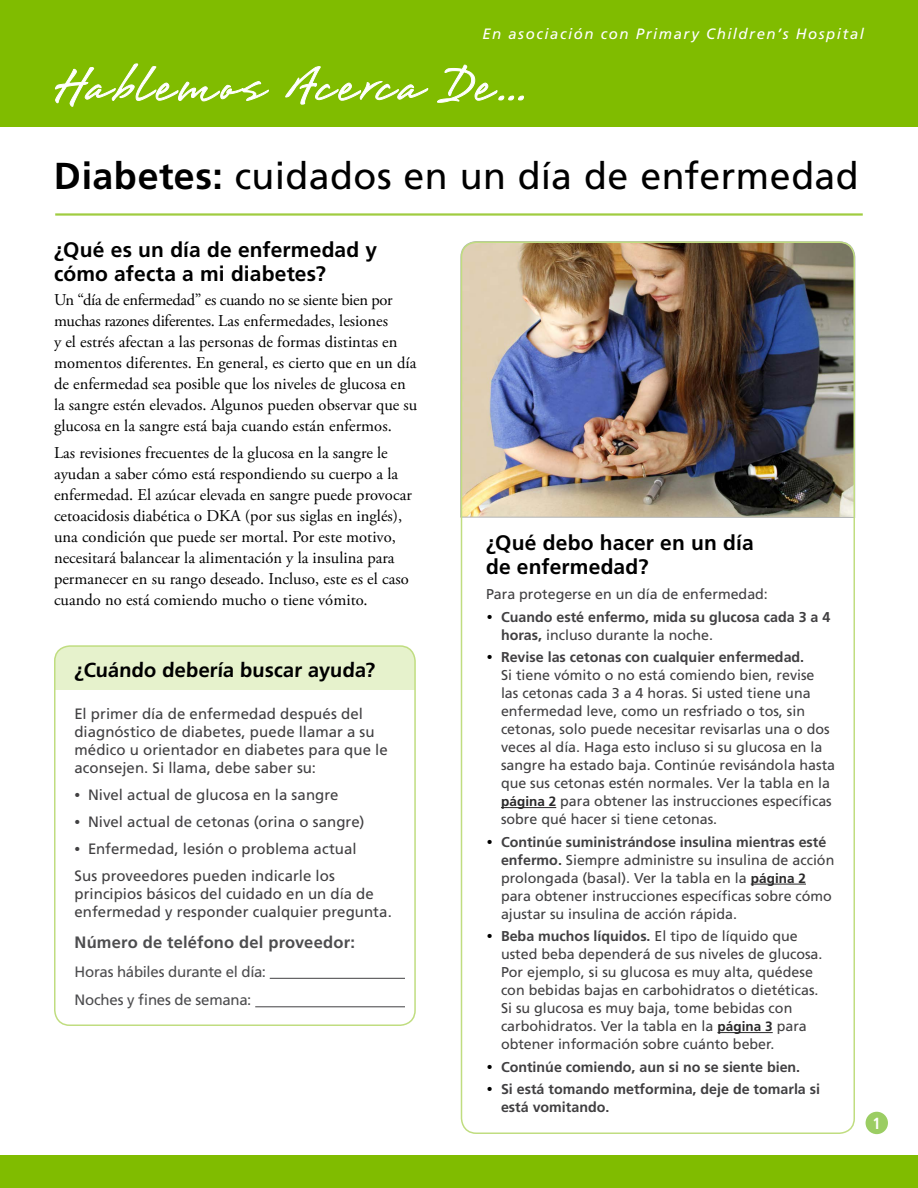
<style>
.page{position:relative;width:918px;height:1188px;background:#fff}
.page>*{position:absolute;margin:0;border:0;box-sizing:border-box;transform-origin:0 0}
.Title__h1{font:37.5px "Frutiger LT Std";letter-spacing:.01em;color:#000}
.Level_1__h2{font:700 21px/24px "Frutiger LT Std";letter-spacing:.005em;color:#000}
.Main_table{font:700 20.25px "Frutiger LT Std";color:#000}
.Main__p{font:16.5px/21px "Adobe Garamond Pro";color:#000}
.Main_table-2{font:700 16.5px "Frutiger LT Std";letter-spacing:.01em;color:#4d4d4f}
.t1{font:700 condensed 16.2px "Frutiger LT Std";color:#fff}
.Table_Body_Text{font:15px/18px "Frutiger LT Std";letter-spacing:.005em;color:#414042}
.Main_table-3{font:15px/18px "Frutiger LT Std";letter-spacing:.005em;color:#414042}
.Main_table-4{font:15px "Frutiger LT Std";letter-spacing:-.02em;color:#4d4d4f}
.t2{font:italic 15px "Frutiger LT Std";letter-spacing:.1em;color:#fff}
.Main__p-2{font:14.25px/18px "Frutiger LT Std";color:#414042}
.t3{font:700 14.25px/18px "Frutiger LT Std";color:#414042}
.s1{font-weight:700}
.s2{font-family:"Adobe Garamond Pro"}
.s3{font-family:"Adobe Garamond Pro";font-weight:400;font-size:15px;color:#000}
.s4{font-weight:400}
.s5{font-family:"Adobe Garamond Pro";font-size:15px;color:#000}
.s6{font-weight:700;font-size:13.5px;color:#292829}
</style>
<div class="page">
<div style="left:0;top:1156px;width:918px;height:32px;background:#80bc00"></div>
<div style="left:866px;top:1112px;width:22px;height:22px;background:#9bcd63;border-radius:50%"></div>
<div style="left:0;top:0;width:918px;height:127px;background:#80bc00"></div>
<svg style="left:55px;top:64px;width:469px;height:43px"></svg>
<hr style="left:55px;top:213px;width:808px;height:3px;background:#a0cc40">
<img style="left:460px;top:241px;width:395px;height:277px">
<div style="left:461px;top:242px;width:394px;height:892px;border:2px solid #c0dd80;border-radius:15px"></div>
<hr style="left:501px;top:807px;width:55px;height:1px;background:#292829">
<hr style="left:751px;top:884px;width:55px;height:1px;background:#292829">
<hr style="left:717px;top:1032px;width:56px;height:1px;background:#292829">
<div style="left:55px;top:646px;width:360px;height:44px;background:#e6f2cc"></div>
<div style="left:54px;top:645px;width:362px;height:381px;border:2px solid #c0dd80;border-radius:15px"></div>
<hr style="left:270px;top:978px;width:135px;height:1px;background:#414042">
<hr style="left:255px;top:1006px;width:150px;height:1px;background:#414042">
<p class="t2" style="left:482px;top:25px;width:383px">En asociación con Primary Children’s Hospital</p>
<p class="Title__h1" style="left:54px;top:154px;width:806px"><span class="s1">Diabetes:</span> cuidados en un día de enfermedad</p>
<p class="Level_1__h2" style="left:54px;top:238px;width:325px">¿Qué es un día de enfermedad y cómo afecta a mi diabetes?</p>
<p class="Main__p" style="left:54px;top:290px;width:365px">Un “día de enfermedad” es cuando no se siente bien por muchas razones diferentes. Las enfermedades, lesiones<br>y el estrés afectan a las personas de formas distintas en momentos diferentes. En general, es cierto que en un día de enfermedad sea posible que los niveles de glucosa en la sangre estén elevados. Algunos pueden observar que su glucosa en la sangre está baja cuando están enfermos.</p>
<p class="Main__p" style="left:54px;top:443px;width:359px">Las revisiones frecuentes de la glucosa en la sangre le ayudan a saber cómo está respondiendo su cuerpo a la enfermedad. El azúcar elevada en sangre puede provocar cetoacidosis diabética o DKA (por sus siglas en inglés), una condición que puede ser mortal. Por este motivo, necesitará balancear la alimentación y la insulina para permanecer en su rango deseado. Incluso, este es el caso cuando no está comiendo mucho o tiene vómito.</p>
<p class="Main_table" style="left:75px;top:658px;width:303px">¿Cuándo debería buscar ayuda?</p>
<p class="Table_Body_Text" style="left:75px;top:705px;width:315px">El primer día de enfermedad después del diagnóstico de diabetes, puede llamar a su médico u orientador en diabetes para que le aconsejen. Si llama, debe saber su:</p>
<p class="Table_Body_Text" style="left:75px;top:786px;width:266px"><span class="s2">•</span> Nivel actual de glucosa en la sangre</p>
<p class="Table_Body_Text" style="left:75px;top:813px;width:291px"><span class="s2">•</span> Nivel actual de cetonas (orina o sangre)</p>
<p class="Table_Body_Text" style="left:75px;top:840px;width:284px"><span class="s2">•</span> Enfermedad, lesión o problema actual</p>
<p class="Main_table-3" style="left:75px;top:867px;width:319px">Sus proveedores pueden indicarle los principios básicos del cuidado en un día de enfermedad y responder cualquier pregunta.</p>
<p class="Main_table-2" style="left:75px;top:933px;width:282px">Número de teléfono del proveedor:</p>
<p class="Main_table-4" style="left:75px;top:963px;width:193px">Horas hábiles durante el día:</p>
<p class="Main_table-4" style="left:75px;top:991px;width:178px">Noches y fines de semana:</p>
<p class="Level_1__h2" style="left:486px;top:531px;width:269px">¿Qué debo hacer en un día de enfermedad?</p>
<p class="Main__p-2" style="left:486px;top:585px;width:283px">Para protegerse en un día de enfermedad:</p>
<p class="t3" style="left:501px;top:608px;width:331px;text-indent:-14px"><span class="s3">•</span> Cuando esté enfermo, mida su glucosa cada 3 a 4 horas, <span class="s4">incluso durante la noche.</span></p>
<p class="Main__p-2" style="left:501px;top:648px;width:336px;text-indent:-14px"><span class="s5">•</span> <span class="s1">Revise las cetonas con cualquier enfermedad.<br></span>Si tiene vómito o no está comiendo bien, revise las cetonas cada 3 a 4 horas. Si usted tiene una enfermedad leve, como un resfriado o tos, sin cetonas, solo puede necesitar revisarlas una o dos veces al día. Haga esto incluso si su glucosa en la sangre ha estado baja. Continúe revisándola hasta que sus cetonas estén normales. Ver la tabla en la <span class="s6">página 2</span> para obtener las instrucciones específicas sobre qué hacer si tiene cetonas.</p>
<p class="Main__p-2" style="left:501px;top:833px;width:335px;text-indent:-14px"><span class="s5">•</span> <span class="s1">Continúe suministrándose insulina mientras esté enfermo.</span> Siempre administre su insulina de acción prolongada (basal). Ver la tabla en la <span class="s6">página 2 </span>para obtener instrucciones específicas sobre cómo ajustar su insulina de acción rápida.</p>
<p class="Main__p-2" style="left:501px;top:927px;width:323px;text-indent:-14px"><span class="s5">•</span> <span class="s1">Beba muchos líquidos.</span> El tipo de líquido que usted beba dependerá de sus niveles de glucosa.<br>Por ejemplo, si su glucosa es muy alta, quédese con bebidas bajas en carbohidratos o dietéticas.<br>Si su glucosa es muy baja, tome bebidas con carbohidratos. Ver la tabla en la <span class="s6">página 3</span> para obtener información sobre cuánto beber.</p>
<p class="t3" style="left:487px;top:1058px;width:315px"><span class="s3">•</span> Continúe comiendo, aun si no se siente bien.</p>
<p class="t3" style="left:501px;top:1080px;width:321px;text-indent:-14px"><span class="s3">•</span> Si está tomando metformina, deje de tomarla si está vomitando.</p>
<p class="t1" style="left:873px;top:1113px;width:10px">1</p>
</div>
